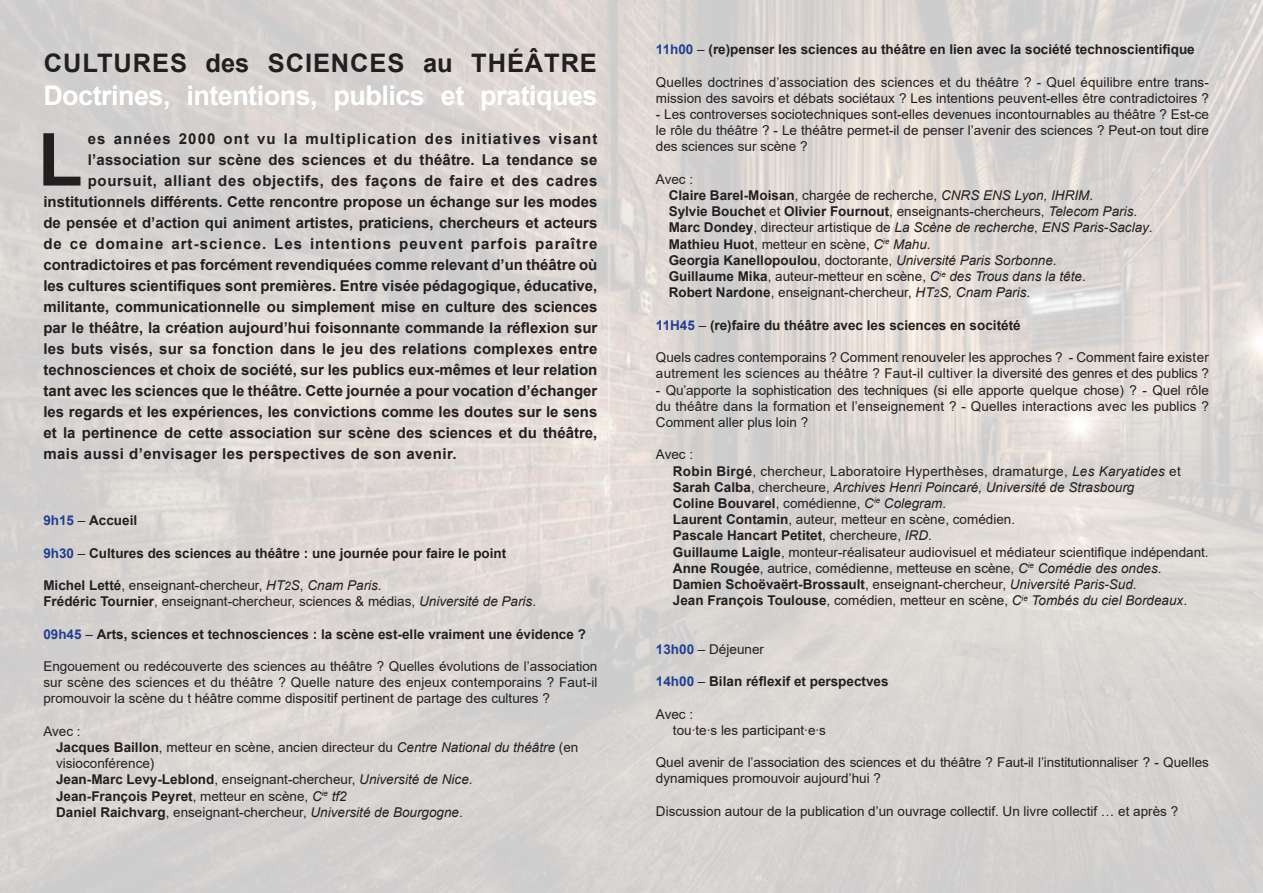
<style>
.page{position:relative;width:1263px;height:893px;background:#fff}
.page>*{position:absolute;margin:0;border:0;box-sizing:border-box;transform-origin:0 0}
.t1{font:700 73.65px "Arial";color:#231f20}
.t2{font:700 27px "Arial";letter-spacing:-.02em;color:#fff}
.t3{font:700 25.5px "Arial";letter-spacing:.035em;color:#231f20}
.t4{font:700 15px "Arial";color:#231f20}
.t5{font:700 15px "Arial";letter-spacing:.07em;color:#231f20}
.t6{font:700 15px "Arial";letter-spacing:.02em;color:#231f20}
.t7{font:700 15px "Arial";letter-spacing:.04em;color:#231f20}
.t8{font:700 15px "Arial";letter-spacing:.03em;color:#231f20}
.t9{font:13.5px/16.2px "Arial";color:#231f20}
.t10{font:700 13.5px "Arial";color:#231f20}
.t11{font:13.5px/16.2px "Arial";letter-spacing:.02em;color:#231f20}
.t12{font:italic 13.5px "Arial";color:#231f20}
.s1{color:#253f8e}
.s2{font-weight:400}
.s3{font-weight:700}
.s4{font-style:italic}
.s5{font-style:italic;font-size:12px}
.s6{font-weight:400;font-style:italic}
.s7{font-weight:700;font-style:normal}
.s8{font-style:normal}
.s9{font-style:italic;font-size:10.5px}
.s10{font-weight:700;color:#253f8e}
</style>
<div class="page">
<img style="left:0;top:0;width:1263px;height:893px">
<p class="t3" style="left:44px;top:45px;width:555px">CULTURES des SCIENCES au THÉÂTRE</p>
<p class="t2" style="left:43px;top:76px;width:556px">Doctrines, intentions, publics et pratiques</p>
<p class="t1" style="left:38px;top:108px;width:47px">L</p>
<p class="t5" style="left:88px;top:128px;width:511px">es années 2000 ont vu la multiplication des initiatives visant</p>
<p class="t4" style="left:88px;top:149px;width:511px">l’association sur scène des sciences et du théâtre. La tendance se</p>
<p class="t7" style="left:88px;top:170px;width:511px">poursuit, alliant des objectifs, des façons de faire et des cadres</p>
<p class="t4" style="left:43px;top:191px;width:556px">institutionnels différents. Cette rencontre propose un échange sur les modes</p>
<p class="t4" style="left:43px;top:212px;width:556px">de pensée et d’action qui animent artistes, praticiens, chercheurs et acteurs</p>
<p class="t5" style="left:43px;top:233px;width:556px">de ce domaine art-science. Les intentions peuvent parfois paraître</p>
<p class="t4" style="left:43px;top:254px;width:556px">contradictoires et pas forcément revendiquées comme relevant d’un théâtre où</p>
<p class="t4" style="left:43px;top:275px;width:556px">les cultures scientifiques sont premières. Entre visée pédagogique, éducative,</p>
<p class="t4" style="left:43px;top:296px;width:555px">militante, communicationnelle ou simplement mise en culture des sciences</p>
<p class="t4" style="left:43px;top:317px;width:556px">par le théâtre, la création aujourd’hui foisonnante commande la réflexion sur</p>
<p class="t6" style="left:43px;top:338px;width:556px">les buts visés, sur sa fonction dans le jeu des relations complexes entre</p>
<p class="t4" style="left:43px;top:359px;width:556px">technosciences et choix de société, sur les publics eux-mêmes et leur relation</p>
<p class="t4" style="left:43px;top:380px;width:556px">tant avec les sciences que le théâtre. Cette journée a pour vocation d’échanger</p>
<p class="t4" style="left:43px;top:401px;width:556px">les regards et les expériences, les convictions comme les doutes sur le sens</p>
<p class="t4" style="left:43px;top:422px;width:556px">et la pertinence de cette association sur scène des sciences et du théâtre,</p>
<p class="t8" style="left:43px;top:443px;width:415px">mais aussi d’envisager les perspectives de son avenir.</p>
<p class="t10" style="left:43px;top:511px;width:95px"><span class="s1">9h15</span> <span class="s2">–</span> Accueil</p>
<p class="t10" style="left:43px;top:543px;width:464px"><span class="s1">9h30</span> <span class="s2">–</span> Cultures des sciences au théâtre : une journée pour faire le point</p>
<p class="t9" style="left:43px;top:577px;width:340px"><span class="s3">Michel Letté</span>, enseignant-chercheur, <span class="s4">HT</span><span class="s5">2</span><span class="s4">S</span>, <span class="s4">Cnam Paris</span>.</p>
<p class="t9" style="left:43px;top:593px;width:494px"><span class="s3">Frédéric Tournier</span>, enseignant-chercheur, sciences &amp; médias, <span class="s4">Université de Paris</span>.</p>
<p class="t10" style="left:43px;top:624px;width:544px"><span class="s1">09h45</span> <span class="s2">–</span> Arts, sciences et technosciences : la scène est-elle vraiment une évidence ?</p>
<p class="t9" style="left:43px;top:658px;width:556px;text-align:justify">Engouement ou redécouverte des sciences au théâtre ? Quelles évolutions de l’association sur scène des sciences et du théâtre ? Quelle nature des enjeux contemporains ? Faut-il promouvoir la scène du t héâtre comme dispositif pertinent de partage des cultures ?</p>
<p class="t9" style="left:43px;top:723px;width:39px">Avec :</p>
<p class="t9" style="left:56px;top:739px;width:524px"><span class="s3">Jacques Baillon</span>, metteur en scène, ancien directeur du <span class="s4">Centre National du théâtre</span> (en visioconférence)</p>
<p class="t9" style="left:56px;top:771px;width:418px"><span class="s3">Jean-Marc Levy-Leblond</span>, enseignant-chercheur, <span class="s4">Université de Nice</span>.</p>
<p class="t10" style="left:56px;top:786px;width:292px">Jean-François Peyret<span class="s2">, metteur en scène,</span> <span class="s6">C</span><sup>ie</sup> <span class="s6">tf2</span></p>
<p class="t9" style="left:56px;top:804px;width:408px"><span class="s3">Daniel Raichvarg</span>, enseignant-chercheur, <span class="s4">Université de Bourgogne</span>.</p>
<p class="t10" style="left:656px;top:40px;width:540px"><span class="s1">11h00</span> <span class="s2">–</span> (re)penser les sciences au théâtre en lien avec la société technoscientifique</p>
<p class="t9" style="left:656px;top:74px;width:554px">Quelles doctrines d’association des sciences et du théâtre ? - Quel équilibre entre trans&shy;mission des savoirs et débats sociétaux ? Les intentions peuvent-elles être contradictoires ?</p>
<p class="t9" style="left:656px;top:106px;width:554px;text-align:justify">- Les controverses sociotechniques sont-elles devenues incontournables au théâtre ? Est-ce le rôle du théâtre ? - Le théâtre permet-il de penser l’avenir des sciences ? Peut-on tout dire des sciences sur scène ?</p>
<p class="t9" style="left:656px;top:171px;width:39px">Avec :</p>
<p class="t9" style="left:669px;top:187px;width:426px"><span class="s3">Claire Barel-Moisan</span>, chargée de recherche, <span class="s4">CNRS ENS Lyon, IHRIM</span>.</p>
<p class="t10" style="left:669px;top:202px;width:470px">Sylvie Bouchet <span class="s2">et</span> Olivier Fournout<span class="s2">, enseignants-chercheurs,</span> <span class="s6">Telecom Paris</span><span class="s2">.</span></p>
<p class="t12" style="left:669px;top:219px;width:485px"><span class="s7">Marc Dondey</span><span class="s8">, directeur artistique de</span> La Scène de recherche<span class="s8">,</span> ENS Paris-Saclay<span class="s8">.</span></p>
<p class="t9" style="left:669px;top:236px;width:263px"><span class="s3">Mathieu Huot</span>, metteur en scène, <span class="s4">C</span><sup>ie</sup> <span class="s4">Mahu</span>.</p>
<p class="t12" style="left:669px;top:251px;width:389px"><span class="s7">Georgia Kanellopoulou</span><span class="s8">, doctorante,</span> Université Paris Sorbonne<span class="s8">.</span></p>
<p class="t9" style="left:669px;top:268px;width:419px"><span class="s3">Guillaume Mika</span>, auteur-metteur en scène, <span class="s4">C</span><sup>ie</sup> <span class="s4">des Trous dans la tête</span>.</p>
<p class="t9" style="left:669px;top:284px;width:363px"><span class="s3">Robert Nardone</span>, enseignant-chercheur, <span class="s4">HT</span><span class="s9">2</span><span class="s4">S, Cnam Paris</span>.</p>
<p class="t10" style="left:656px;top:315px;width:366px"><span class="s1">11H45</span> <span class="s2">–</span> (re)faire du théâtre avec les sciences en socitété</p>
<p class="t9" style="left:656px;top:349px;width:554px">Quels cadres contemporains ? Comment renouveler les approches ? - Comment faire exister autrement les sciences au théâtre ? Faut-il cultiver la diversité des genres et des publics ?</p>
<p class="t9" style="left:656px;top:382px;width:554px;text-align:justify">- Qu’apporte la sophistication des techniques (si elle apporte quelque chose) ? - Quel rôle du théâtre dans la formation et l’enseignement ? - Quelles interactions avec les publics ?<br>Comment aller plus loin ?</p>
<p class="t9" style="left:656px;top:446px;width:39px">Avec :</p>
<p class="t11" style="left:673px;top:463px;width:509px"><span class="s3">Robin Birgé</span>, chercheur, Laboratoire Hyperthèses, dramaturge, <span class="s4">Les Karyatides</span> et<br><span class="s3">Sarah Calba</span>, chercheure, <span class="s4">Archives Henri Poincaré, Université de Strasbourg</span></p>
<p class="t10" style="left:673px;top:494px;width:275px">Coline Bouvarel<span class="s2">, comédienne,</span> <span class="s6">C</span><sup>ie</sup> <span class="s6">Colegram</span><span class="s2">.</span></p>
<p class="t9" style="left:673px;top:511px;width:344px"><span class="s3">Laurent Contamin</span>, auteur, metteur en scène, comédien.</p>
<p class="t10" style="left:673px;top:526px;width:260px">Pascale Hancart Petitet<span class="s2">, chercheure,</span> <span class="s6">IRD</span><span class="s2">.</span></p>
<p class="t9" style="left:673px;top:544px;width:537px"><span class="s3">Guillaume Laigle</span>, monteur-réalisateur audiovisuel et médiateur scientifique indépendant.</p>
<p class="t9" style="left:673px;top:560px;width:490px"><span class="s3">Anne Rougée</span>, autrice, comédienne, metteuse en scène, <span class="s4">C</span><sup>ie</sup> <span class="s4">Comédie des ondes</span>.</p>
<p class="t10" style="left:673px;top:575px;width:465px">Damien Schoëvaërt-Brossault<span class="s2">, enseignant-chercheur,</span> <span class="s6">Université Paris-Sud</span><span class="s2">.</span></p>
<p class="t9" style="left:673px;top:592px;width:516px"><span class="s3">Jean François Toulouse</span>, comédien, metteur en scène, <span class="s4">C</span><sup>ie</sup> <span class="s4">Tombés du ciel Bordeaux</span>.</p>
<p class="t9" style="left:656px;top:641px;width:110px"><span class="s10">13h00</span> – Déjeuner</p>
<p class="t10" style="left:656px;top:672px;width:234px"><span class="s1">14h00</span> <span class="s2">–</span> Bilan réflexif et perspectves</p>
<p class="t9" style="left:656px;top:706px;width:39px">Avec :</p>
<p class="t9" style="left:673px;top:722px;width:155px">tou∙te∙s les participant∙e∙s</p>
<p class="t9" style="left:656px;top:754px;width:554px">Quel avenir de l’association des sciences et du théâtre ? Faut-il l’institutionnaliser ? - Quelles dynamiques promouvoir aujourd’hui ?</p>
<p class="t9" style="left:656px;top:803px;width:524px">Discussion autour de la publication d’un ouvrage collectif. Un livre collectif … et après ?</p>
</div>
